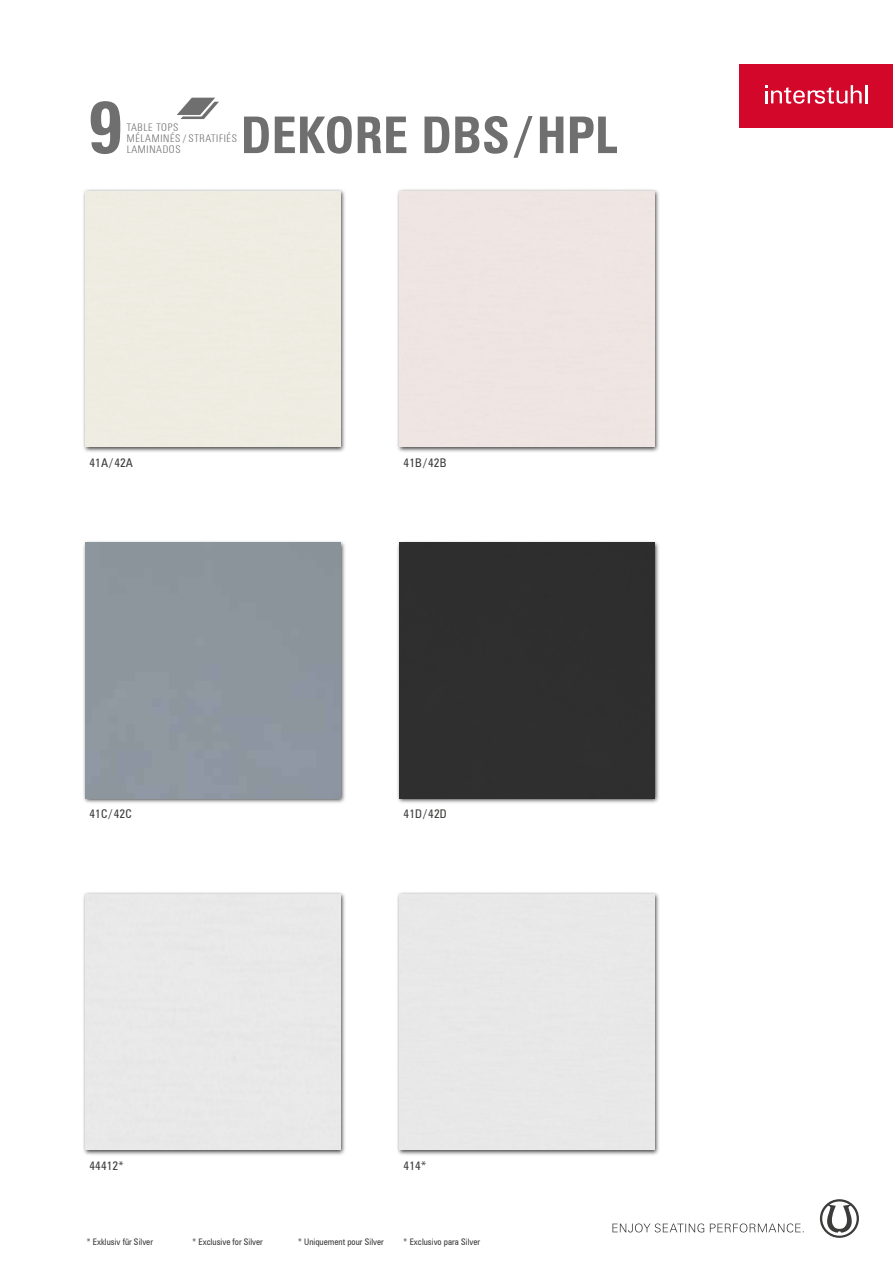
<style>
.page{position:relative;width:893px;height:1263px;background:#fff}
.page>*{position:absolute;margin:0;border:0;box-sizing:border-box;transform-origin:0 0}
.t1{font:73.5px "Zurich BT Bold Condensed Head";color:#706f6f}
.t2{font:50.7px "Zurich BT Bold Condensed Head";color:#706f6f}
.t3{font:condensed 12px "Zurich BT";color:#3c3c3b}
.t4{font:10.5px/11.2px "Zurich BT Light Condensed Head";letter-spacing:.06em;color:#706f6f}
.t5{font:condensed 9px "Zurich BT";color:#3c3c3b}
</style>
<div class="page">
<svg style="left:612px;top:1223px;width:192px;height:9px"></svg>
<svg style="left:820px;top:1199px;width:39px;height:39px"></svg>
<div style="left:740px;top:64px;width:153px;height:64px;background:#d3072a"></div>
<svg style="left:765px;top:85px;width:102px;height:19px"></svg>
<svg style="left:177px;top:98px;width:42px;height:21px"></svg>
<div style="left:82px;top:188px;width:264px;height:265px;background:#000;opacity:.75"></div>
<div style="left:85px;top:191px;width:255px;height:255px;background:#efece2"></div>
<div style="left:82px;top:891px;width:264px;height:265px;background:#000;opacity:.75"></div>
<div style="left:85px;top:894px;width:255px;height:256px;background:#e9e9e9"></div>
<div style="left:82px;top:540px;width:264px;height:264px;background:#000;opacity:.75"></div>
<div style="left:85px;top:543px;width:255px;height:255px;background:#8d969d"></div>
<div style="left:396px;top:188px;width:265px;height:265px;background:#000;opacity:.75"></div>
<div style="left:399px;top:191px;width:255px;height:255px;background:#eee5e2"></div>
<div style="left:396px;top:540px;width:265px;height:264px;background:#000;opacity:.75"></div>
<div style="left:399px;top:543px;width:255px;height:255px;background:#2f2f2f"></div>
<div style="left:396px;top:891px;width:265px;height:265px;background:#000;opacity:.75"></div>
<div style="left:399px;top:894px;width:255px;height:256px;background:#e8e8e8"></div>
<h1 class="t1" style="left:87px;top:82px;width:38px">9</h1>
<h2 class="t2" style="left:240px;top:104px;width:379px">DEKORE DBS/HPL</h2>
<p class="t4" style="left:127px;top:121px;width:112px">TABLE TOPS<br>MÉLAMINÉS / STRATIFIÉS</p>
<p class="t4" style="left:127px;top:144px;width:55px">LAMINADOS</p>
<h3 class="t3" style="left:90px;top:455px;width:45px">41A/ 42A</h3>
<h3 class="t3" style="left:404px;top:455px;width:44px">41B/ 42B</h3>
<h3 class="t3" style="left:90px;top:807px;width:44px">41C/ 42C</h3>
<h3 class="t3" style="left:404px;top:807px;width:44px">41D/ 42D</h3>
<h3 class="t3" style="left:90px;top:1158px;width:36px">44412*</h3>
<h3 class="t3" style="left:404px;top:1158px;width:24px">414*</h3>
<p class="t5" style="left:86px;top:1236px;width:68px">* Exklusiv für Silver</p>
<p class="t5" style="left:192px;top:1236px;width:72px">* Exclusive for Silver</p>
<p class="t5" style="left:298px;top:1236px;width:88px">* Uniquement pour Silver</p>
<p class="t5" style="left:403px;top:1236px;width:78px">* Exclusivo para Silver</p>
</div>
